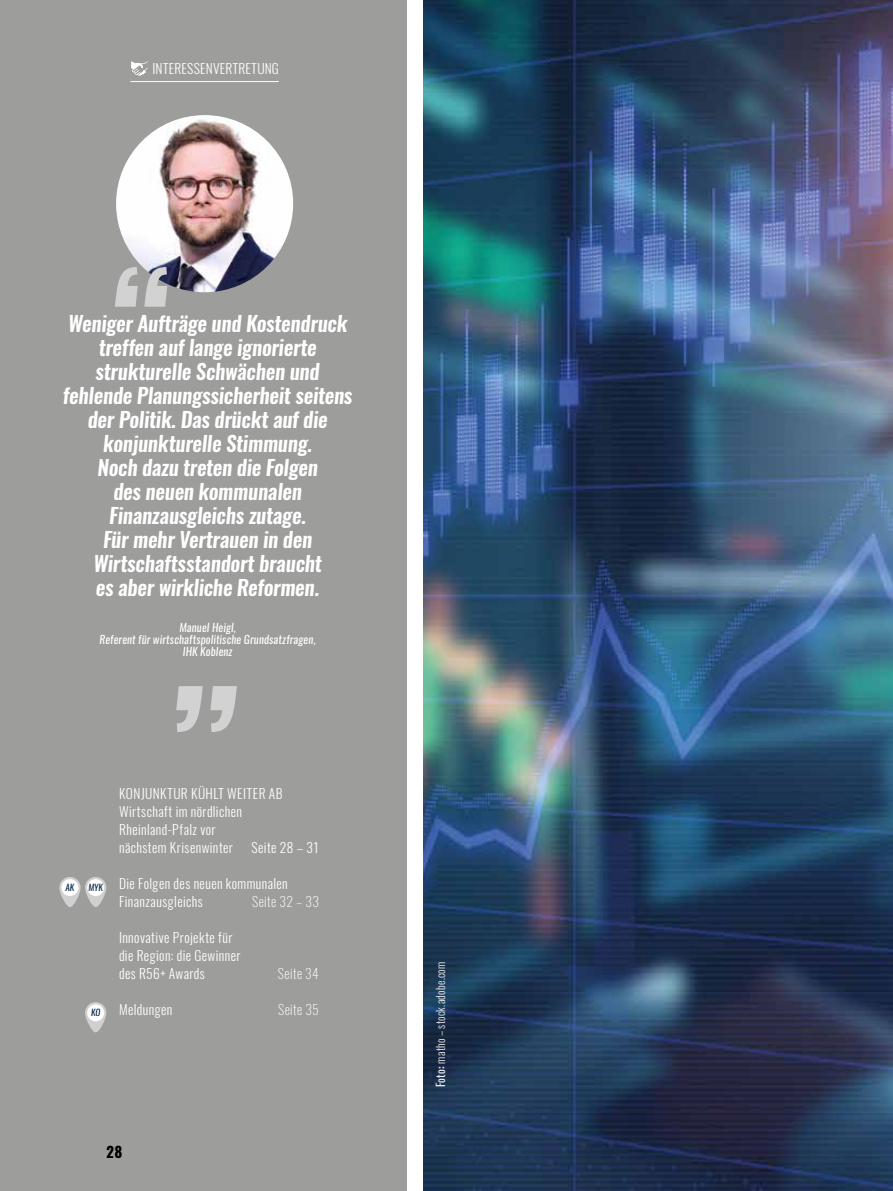
<style>
.page{position:relative;width:893px;height:1191px;background:#fff}
.page>*{position:absolute;margin:0;border:0;box-sizing:border-box;transform-origin:0 0}
.t1{font:italic 600 21px/24px "Oswald";letter-spacing:-.01em;color:#fff;text-align:center}
.t2{font:700 15px "Oswald";color:#000}
.t3{font:300 13.5px/18px "Oswald";letter-spacing:.03em;color:#fff}
.t4{font:200 13.5px "Oswald";letter-spacing:.03em;color:#fff}
.t5{font:italic 11.25px/12px "Oswald";letter-spacing:.015em;color:#fff;text-align:center}
.t6{font:300 11.25px "Oswald";letter-spacing:.025em;color:#ededed}
.t7{font:italic 9px "Oswald";color:#002542}
.s1{font-weight:400}
.s2{font-weight:500}
</style>
<div class="page">
<div style="left:0;top:0;width:406px;height:1191px;background:#9d9d9c"></div>
<img style="left:423px;top:0;width:470px;height:1191px">
<hr style="left:130px;top:81px;width:149px;height:1px;background:#fff">
<svg style="left:131px;top:61px;width:17px;height:15px"></svg>
<svg style="left:85px;top:877px;width:21px;height:30px"></svg>
<div style="left:87px;top:879px;width:17px;height:17px;background:#fff;border-radius:50%"></div>
<svg style="left:59px;top:877px;width:22px;height:30px"></svg>
<div style="left:61px;top:879px;width:17px;height:17px;background:#fff;border-radius:50%"></div>
<svg style="left:85px;top:1002px;width:21px;height:30px"></svg>
<div style="left:87px;top:1004px;width:17px;height:17px;background:#fff;border-radius:50%"></div>
<svg style="left:176px;top:686px;width:61px;height:46px"></svg>
<img style="left:116px;top:115px;width:177px;height:177px;border-radius:89px">
<svg style="left:115px;top:267px;width:54px;height:40px"></svg>
<p class="t3" style="left:153px;top:59px;width:128px">INTERESSENVERTRETUNG</p>
<p class="t1" style="left:63px;top:311px;width:291px">Weniger Aufträge und Kostendruck treffen auf lange ignorierte strukturelle Schwächen und fehlende Planungssicherheit seitens der Politik. Das drückt auf die konjunkturelle Stimmung.<br>Noch dazu treten die Folgen<br>des neuen kommunalen<br>Finanzausgleichs zutage.<br>Für mehr Vertrauen in den<br>Wirtschaftsstandort braucht<br>es aber wirkliche Reformen.</p>
<p class="t5" style="left:100px;top:621px;width:218px">Manuel Heigl,<br>Referent für wirtschaftspolitische Grundsatzfragen,<br>IHK Koblenz</p>
<p class="t7" style="left:66px;top:880px;width:10px">AK</p>
<p class="t7" style="left:88px;top:880px;width:16px">MYK</p>
<p class="t7" style="left:91px;top:1006px;width:11px">KO</p>
<p class="t3" style="left:119px;top:784px;width:165px">KONJUNKTUR KÜHLT WEITER AB<br>Wirtschaft im nördlichen<br>Rheinland-Pfalz vor<br>nächstem Krisenwinter</p>
<p class="t3" style="left:251px;top:838px;width:69px">Seite 28 – 31</p>
<p class="t3" style="left:119px;top:874px;width:170px">Die Folgen des neuen kommunalen<br>Finanzausgleichs</p>
<p class="t4" style="left:252px;top:892px;width:68px">Seite 32 – 33</p>
<p class="t3" style="left:119px;top:928px;width:123px">Innovative Projekte für die Region: die Gewinner des R56+ Awards</p>
<p class="t4" style="left:278px;top:964px;width:43px">Seite 34</p>
<p class="t3" style="left:119px;top:1000px;width:55px">Meldungen</p>
<p class="t4" style="left:278px;top:1000px;width:42px">Seite 35</p>
<p class="t2" style="left:106px;top:1141px;width:18px">28</p>
<p class="t6" style="left:433px;top:1087px;width:127px;rotate:-90deg"><span class="s1">Foto</span><span class="s2">:</span> matho – stock.adobe.com</p>
</div>
